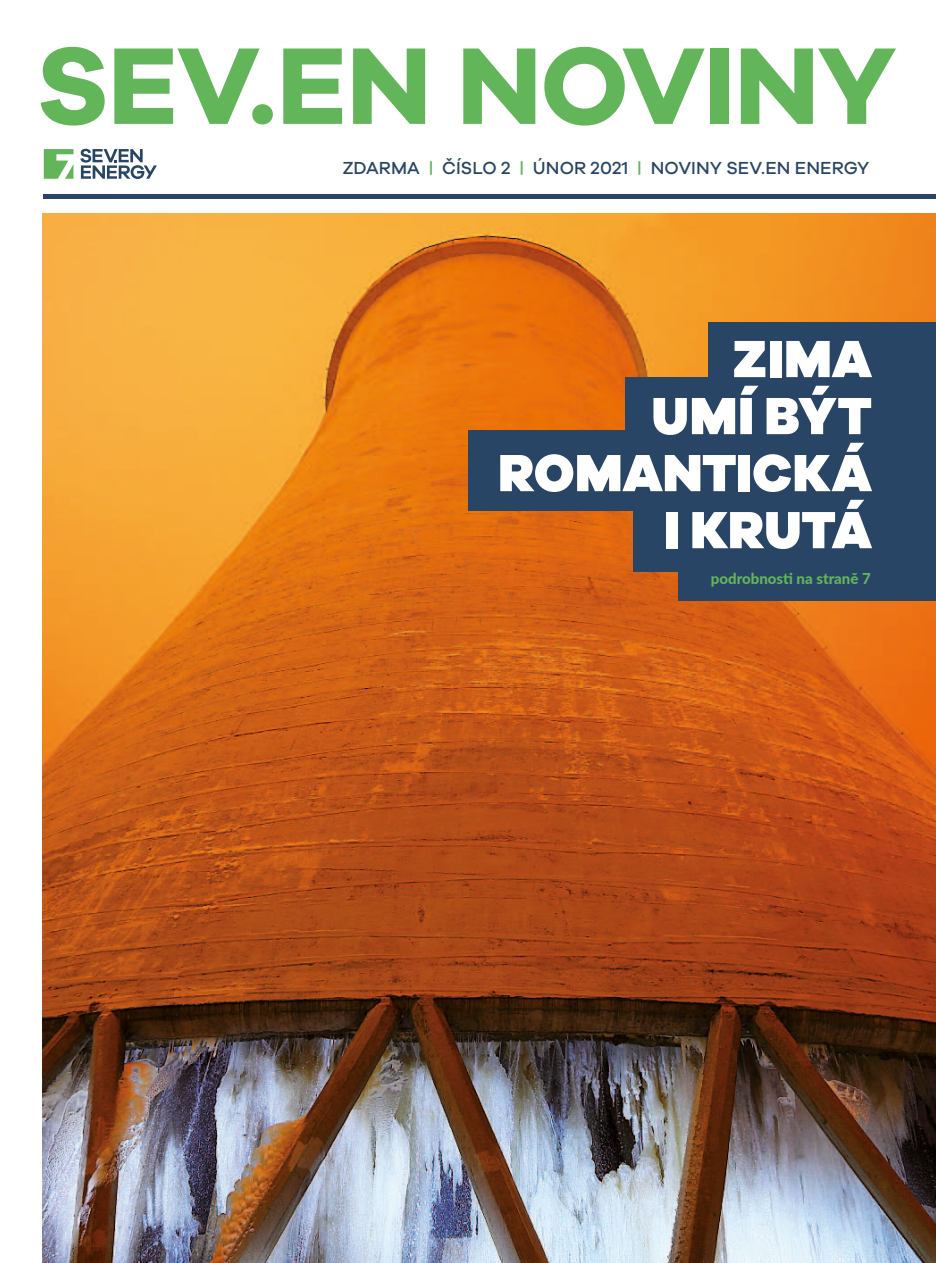
<style>
.page{position:relative;width:936px;height:1263px;background:#fff}
.page>*{position:absolute;margin:0;border:0;box-sizing:border-box;transform-origin:0 0}
.t1{font:700 112.5px "Galano Grotesque";letter-spacing:-.015em;color:#63b55a}
.t2{font:900 54px/57px "Galano Grotesque";letter-spacing:.005em;color:#fff;text-align:right}
.t3{font:500 18px "Galano Grotesque";letter-spacing:.005em;color:#284566}
.t4{font:800 15px "Lato";color:#63b55a}
.s1{color:#63b55a}
</style>
<div class="page">
<img style="left:43px;top:214px;width:892px;height:1049px">
<div style="left:625px;top:377px;width:310px;height:72px;background:#284566"></div>
<div style="left:708px;top:323px;width:227px;height:71px;background:#284566"></div>
<div style="left:468px;top:431px;width:467px;height:80px;background:#284566"></div>
<div style="left:633px;top:491px;width:302px;height:80px;background:#284566"></div>
<div style="left:678px;top:502px;width:257px;height:99px;background:#284566"></div>
<div style="left:43px;top:194px;width:892px;height:5px;background:#284566"></div>
<svg style="left:44px;top:149px;width:29px;height:30px"></svg>
<svg style="left:80px;top:149px;width:77px;height:30px"></svg>
<h1 class="t1" style="left:36px;top:16px;width:861px">SEV.EN NOVINY</h1>
<p class="t3" style="left:342px;top:157px;width:528px">ZDARMA <span class="s1">|</span> ČÍSLO 2 <span class="s1">|</span> ÚNOR 2021 <span class="s1">|</span> NOVINY SEV.EN ENERGY</p>
<h2 class="t2" style="left:498px;top:328px;width:375px">ZIMA<br>UMÍ BÝT<br>ROMANTICKÁ<br>I KRUTÁ</h2>
<p class="t4" style="left:711px;top:567px;width:161px">podrobnosti na straně 7</p>
</div>
